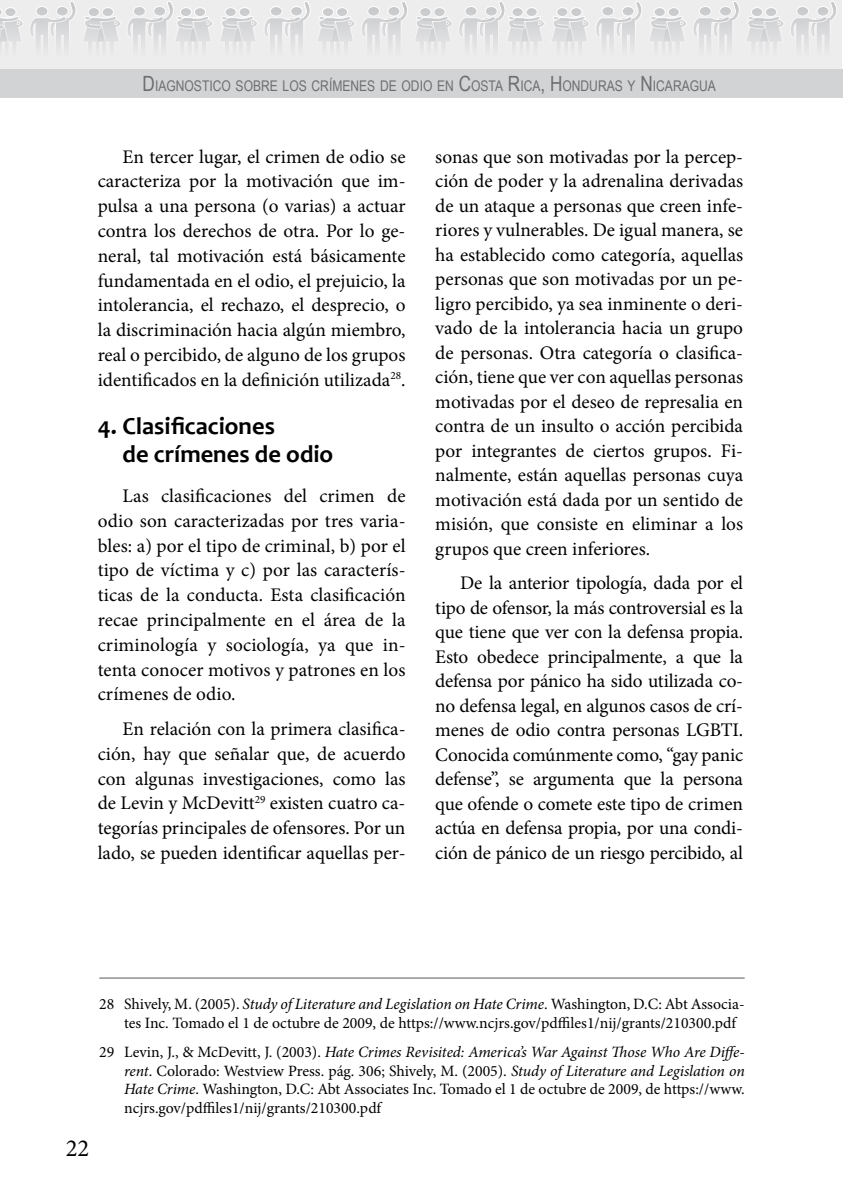
<style>
.page{position:relative;width:844px;height:1191px;background:#fff}
.page>*{position:absolute;margin:0;border:0;box-sizing:border-box;transform-origin:0 0}
.t1{font:700 24.5px/28.3px "Candara";color:#000}
.t2{font:24.5px "Minion Pro";color:#000}
.t3{font:19.25px/24.5px "Minion Pro";color:#000;text-align:justify}
.t4{font:15.75px/18.9px "Minion Pro";color:#000}
.t5{font:14.7px "Arial Narrow";color:#6d6e71}
.s1{font-size:21px}
.s2{font-style:italic}
</style>
<div class="page">
<div style="left:0;top:0;width:841px;height:82px;background:#ededee"></div>
<div style="left:0;top:69px;width:841px;height:29px;background:#d1d3d4"></div>
<svg style="left:0;top:1px;width:837px;height:43px"></svg>
<div style="left:512px;top:8px;width:11px;height:9px;background:#c7c8ca;border-radius:50%"></div>
<div style="left:511px;top:7px;width:12px;height:10px;border:1px solid #fff;border-radius:50%"></div>
<div style="left:526px;top:8px;width:11px;height:9px;background:#c7c8ca;border-radius:50%"></div>
<div style="left:525px;top:7px;width:12px;height:10px;border:1px solid #fff;border-radius:50%"></div>
<hr style="left:99px;top:977px;width:645px;height:1px;background:#58595b">
<p class="t5" style="left:143px;top:75px;width:574px"><span class="s1">D</span>IAGNOSTICO SOBRE LOS CRÍMENES DE ODIO EN <span class="s1">C</span>OSTA <span class="s1">R</span>ICA<span class="s1">, H</span>ONDURAS Y <span class="s1">N</span> ICARAGUA</p>
<p class="t3" style="left:98px;top:144px;width:309px;text-indent:25px">En tercer lugar, el crimen de odio se caracteriza por la motivación que im&shy;pulsa a una persona (o varias) a actuar contra los derechos de otra. Por lo ge&shy;neral, tal motivación está básicamente fundamentada en el odio, el prejuicio, la intolerancia, el rechazo, el desprecio, o la discriminación hacia algún miembro, real o percibido, de alguno de los grupos identificados en la definición utilizada<sup>28</sup>.</p>
<p class="t1" style="left:122px;top:411px;width:212px;text-indent:-25px">4. Clasificaciones<br>de crímenes de odio</p>
<p class="t3" style="left:98px;top:483px;width:309px;text-indent:25px">Las clasificaciones del crimen de odio son caracterizadas por tres varia&shy;bles: a) por el tipo de criminal, b) por el tipo de víctima y c) por las caracterís&shy;ticas de la conducta. Esta clasificación recae principalmente en el área de la criminología y sociología, ya que in&shy;tenta conocer motivos y patrones en los crímenes de odio.</p>
<p class="t3" style="left:98px;top:716px;width:309px;text-indent:25px">En relación con la primera clasifica&shy;ción, hay que señalar que, de acuerdo con algunas investigaciones, como las de Levin y McDevitt<sup>29</sup> existen cuatro ca&shy;tegorías principales de ofensores. Por un lado, se pueden identificar aquellas per-</p>
<p class="t3" style="left:435px;top:144px;width:309px">sonas que son motivadas por la percep&shy;ción de poder y la adrenalina derivadas de un ataque a personas que creen infe&shy;riores y vulnerables. De igual manera, se ha establecido como categoría, aquellas personas que son motivadas por un pe&shy;ligro percibido, ya sea inminente o deri&shy;vado de la intolerancia hacia un grupo de personas. Otra categoría o clasifica&shy;ción, tiene que ver con aquellas personas motivadas por el deseo de represalia en contra de un insulto o acción percibida por integrantes de ciertos grupos. Fi&shy;nalmente, están aquellas personas cuya motivación está dada por un sentido de misión, que consiste en eliminar a los grupos que creen inferiores.</p>
<p class="t3" style="left:435px;top:571px;width:309px;text-indent:25px">De la anterior tipología, dada por el tipo de ofensor, la más controversial es la que tiene que ver con la defensa propia.<br>Esto obedece principalmente, a que la defensa por pánico ha sido utilizada co&shy;no defensa legal, en algunos casos de crí&shy;menes de odio contra personas LGBTI.<br>Conocida comúnmente como, “gay panic defense”, se argumenta que la persona que ofende o comete este tipo de crimen actúa en defensa propia, por una condi&shy;ción de pánico de un riesgo percibido, al</p>
<p class="t2" style="left:66px;top:1132px;width:25px">22</p>
<p class="t4" style="left:124px;top:994px;width:622px;text-indent:-25px">28 Shively, M. (2005). <span class="s2">Study of Literature and Legislation on Hate Crime</span>. Washington, D.C: Abt Associa&shy;tes Inc. Tomado el 1 de octubre de 2009, de https://www.ncjrs.gov/pdffiles1/nij/grants/210300.pdf</p>
<p class="t4" style="left:124px;top:1042px;width:622px;text-align:justify;text-indent:-25px">29 Levin, J., &amp; McDevitt, J. (2003). <span class="s2">Hate Crimes Revisited: America’s War Against Those Who Are Diffe&shy;rent</span>. Colorado: Westview Press. pág. 306; Shively, M. (2005). <span class="s2">Study of Literature and Legislation on Hate Crime</span>. Washington, D.C: Abt Associates Inc. Tomado el 1 de octubre de 2009, de https://www. ncjrs.gov/pdffiles1/nij/grants/210300.pdf</p>
</div>
